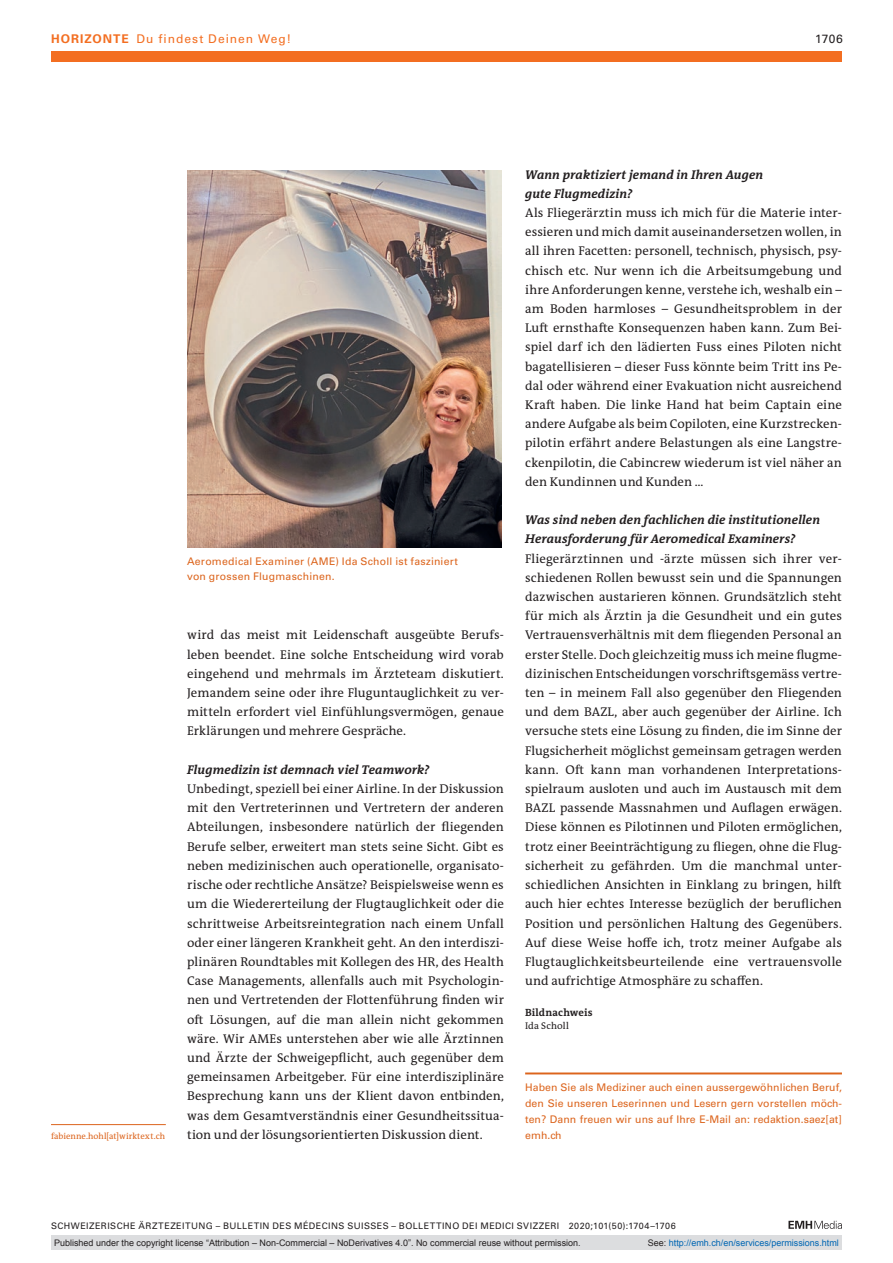
<style>
.page{position:relative;width:893px;height:1263px;background:#fff}
.page>*{position:absolute;margin:0;border:0;box-sizing:border-box;transform-origin:0 0}
.interview-answer{font:12.75px/19.2px "The Antiqua B W5 Plain";letter-spacing:.005em;color:#231f20;text-align:justify}
.interview-question{font:italic 700 12.75px/19.2px "The Antiqua B W7";letter-spacing:.005em;color:#231f20}
.t1{font:12px "Univers LT Std";letter-spacing:.085em;color:#f36e21}
.t2{font:12px "Univers LT Std";color:#231f20}
.boxed-text-line{font:10.5px/15.8px "Univers LT Std";letter-spacing:.005em;color:#dc641c;text-align:justify}
.fig-caption{font:10.5px/15.8px "Univers LT Std";letter-spacing:.02em;color:#dc641c}
.an-contrib-title{font:700 10.5px "The Antiqua B W7";letter-spacing:.015em;color:#231f20}
.an-contrib{font:9.75px "The Antiqua B W5 Plain";letter-spacing:.015em;color:#231f20}
.t3{font:9px "Arial";color:#231f20}
.fusszeile{font:9px "Univers LT Std";letter-spacing:.05em;color:#231f20}
.t4{font:9px "Arial";color:#0066b3}
.author-address{font:8.7px "The Antiqua B W5 Plain";letter-spacing:.005em;color:#dc641c}
.s1{font-weight:700}
.s2{color:#231f20}
</style>
<div class="page">
<svg style="left:788px;top:1221px;width:54px;height:8px"></svg>
<div style="left:51px;top:51px;width:791px;height:11px;background:#f36e21"></div>
<img style="left:187px;top:170px;width:315px;height:378px">
<hr style="left:525px;top:1072px;width:317px;height:2px;background:#dc641c">
<hr style="left:51px;top:1124px;width:115px;height:1px;background:#dc641c">
<div style="left:51px;top:1235px;width:791px;height:15px;background:#dcdddf"></div>
<p class="t1" style="left:51px;top:31px;width:241px"><span class="s1">HORIZONTE</span> Du findest Deinen Weg!</p>
<p class="t2" style="left:815px;top:31px;width:29px">1706</p>
<p class="interview-question" style="left:525px;top:165px;width:240px">Wann praktiziert jemand in Ihren Augen gute Flugmedizin?</p>
<p class="interview-answer" style="left:525px;top:203px;width:318px">Als Fliegerärztin muss ich mich für die Materie inter&shy;essieren und mich damit auseinandersetzen wollen, in all ihren Facetten: personell, technisch, physisch, psy&shy;chisch etc. Nur wenn ich die Arbeitsumgebung und ihre Anforderungen kenne, verstehe ich, weshalb ein – am Boden harmloses – Gesundheitsproblem in der Luft ernsthafte Konsequenzen haben kann. Zum Bei&shy;spiel darf ich den lädierten Fuss eines Piloten nicht bagatellisieren – dieser Fuss könnte beim Tritt ins Pe&shy;dal oder während einer Evakuation nicht ausreichend Kraft haben. Die linke Hand hat beim Captain eine andere Aufgabe als beim Copiloten, eine Kurzstrecken&shy;pilotin erfährt andere Belastungen als eine Langstre&shy;ckenpilotin, die Cabincrew wiederum ist viel näher an den Kundinnen und Kunden …</p>
<p class="interview-question" style="left:525px;top:510px;width:296px">Was sind neben den fachlichen die institutionellen<br>Herausforderung für Aeromedical Examiners?</p>
<p class="interview-answer" style="left:525px;top:549px;width:318px">Fliegerärztinnen und -ärzte müssen sich ihrer ver&shy;schiedenen Rollen bewusst sein und die Spannungen dazwischen austarieren können. Grundsätzlich steht für mich als Ärztin ja die Gesundheit und ein gutes Vertrauensverhältnis mit dem fliegenden Personal an erster Stelle. Doch gleichzeitig muss ich meine flugme&shy;dizinischen Entscheidungen vorschriftsgemäss vertre&shy;ten – in meinem Fall also gegenüber den Fliegenden und dem BAZL, aber auch gegenüber der Airline. Ich versuche stets eine Lösung zu finden, die im Sinne der Flugsicherheit möglichst gemeinsam getragen werden kann. Oft kann man vorhandenen Interpretations&shy;spielraum ausloten und auch im Austausch mit dem BAZL passende Massnahmen und Auflagen erwägen.<br>Diese können es Pilotinnen und Piloten ermöglichen, trotz einer Beeinträchtigung zu fliegen, ohne die Flug&shy;sicherheit zu gefährden. Um die manchmal unter&shy;schiedlichen Ansichten in Einklang zu bringen, hilft auch hier echtes Interesse bezüglich der beruflichen Position und persönlichen Haltung des Gegenübers.<br>Auf diese Weise hoffe ich, trotz meiner Aufgabe als Flugtauglichkeitsbeurteilende eine vertrauensvolle und aufrichtige Atmosphäre zu schaffen.</p>
<p class="an-contrib-title" style="left:525px;top:1005px;width:69px">Bildnachweis</p>
<p class="an-contrib" style="left:525px;top:1019px;width:45px">Ida Scholl</p>
<p class="fig-caption" style="left:187px;top:553px;width:272px">Aeromedical Examiner (AME) Ida Scholl ist fasziniert von grossen Flugmaschinen.</p>
<p class="interview-answer" style="left:187px;top:626px;width:318px">wird das meist mit Leidenschaft ausgeübte Berufs&shy;leben beendet. Eine solche Entscheidung wird vorab eingehend und mehrmals im Ärzteteam diskutiert.<br>Jemandem seine oder ihre Fluguntauglichkeit zu ver&shy;mitteln erfordert viel Einfühlungsvermögen, genaue Erklärungen und mehrere Gespräche.</p>
<p class="interview-question" style="left:187px;top:760px;width:244px">Flugmedizin ist demnach viel Teamwork?</p>
<p class="interview-answer" style="left:187px;top:779px;width:318px">Unbedingt, speziell bei einer Airline. In der Diskussion mit den Vertreterinnen und Vertretern der anderen Abteilungen, insbesondere natürlich der fliegenden Berufe selber, erweitert man stets seine Sicht. Gibt es neben medizinischen auch operationelle, organisato&shy;rische oder rechtliche Ansätze? Beispielsweise wenn es um die Wiedererteilung der Flugtauglichkeit oder die schrittweise Arbeitsreintegration nach einem Unfall oder einer längeren Krankheit geht. An den interdiszi&shy;plinären Roundtables mit Kollegen des HR, des Health Case Managements, allenfalls auch mit Psychologin&shy;nen und Vertretenden der Flottenführung finden wir oft Lösungen, auf die man allein nicht gekommen wäre. Wir AMEs unterstehen aber wie alle Ärztinnen und Ärzte der Schweigepflicht, auch gegenüber dem gemeinsamen Arbeitgeber. Für eine interdisziplinäre Besprechung kann uns der Klient davon entbinden, was dem Gesamtverständnis einer Gesundheitssitua&shy;tion und der lösungsorientierten Diskussion dient.</p>
<p class="boxed-text-line" style="left:525px;top:1080px;width:318px">Haben Sie als Mediziner auch einen aussergewöhnlichen Beruf, den Sie unseren Leserinnen und Lesern gern vorstellen möch&shy;ten? Dann freuen wir uns auf Ihre E-Mail an: redaktion.saez[at]</p>
<p class="author-address" style="left:51px;top:1130px;width:116px">fabienne.hohl[at]wirktext.ch</p>
<p class="boxed-text-line" style="left:525px;top:1127px;width:38px">emh.ch</p>
<p class="fusszeile" style="left:51px;top:1220px;width:626px">SCHWEIZERISCHE ÄRZTEZEITUNG – BULLETIN DES MÉDECINS SUISSES – BOLLETTINO DEI MEDICI SVIZZERI 2020;101(50):1704–1706</p>
<p class="t3" style="left:54px;top:1237px;width:528px">Published under the copyright license “Attribution – Non-Commercial – NoDerivatives 4.0”. No commercial reuse without permission.</p>
<p class="t4" style="left:648px;top:1237px;width:193px"><span class="s2">See:</span> http://emh.ch/en/services/permissions.html</p>
</div>
